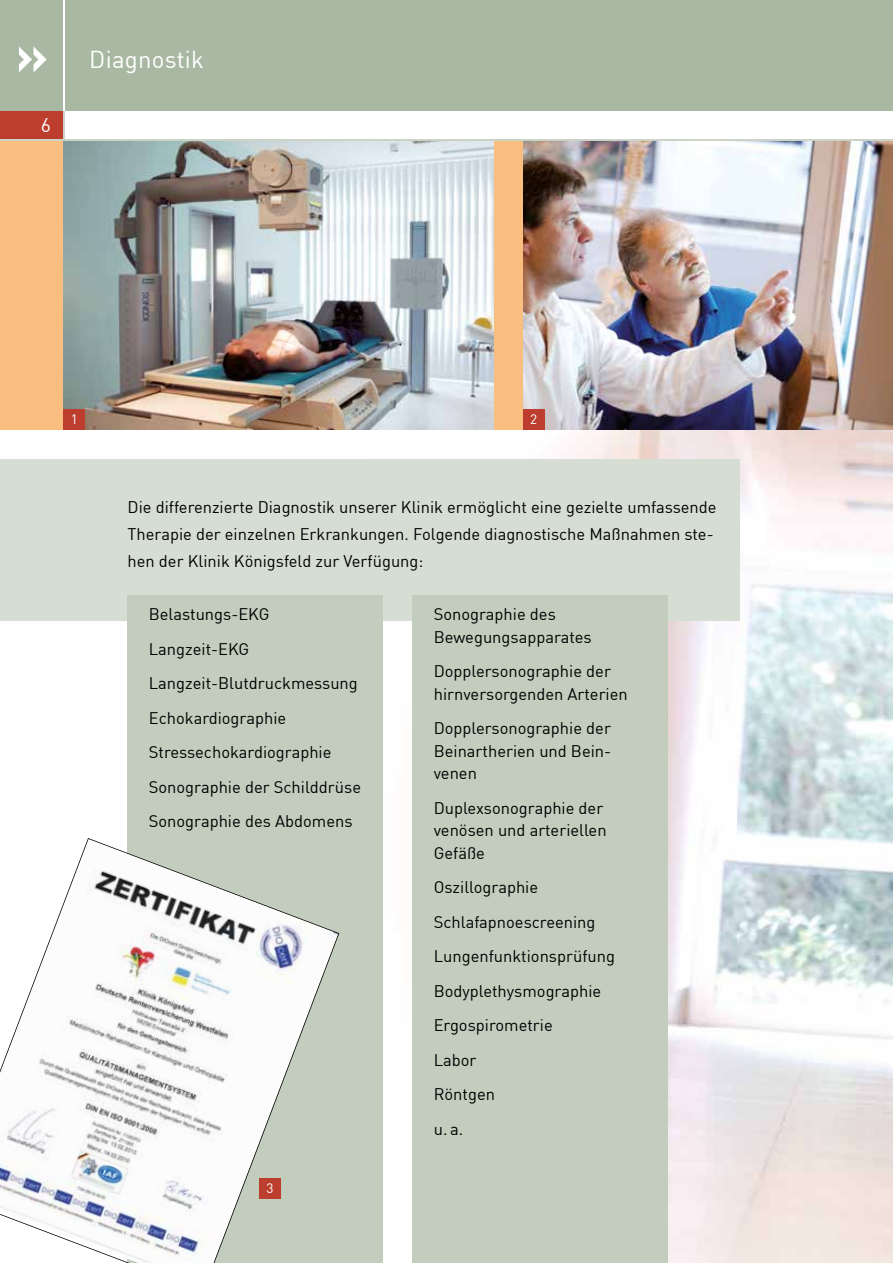
<style>
.page{position:relative;width:893px;height:1263px;background:#fff}
.page>*{position:absolute;margin:0;border:0;box-sizing:border-box;transform-origin:0 0}
.t1{font:700 52.5px "DIN";color:#fff}
.t2{font:24px "DIN";letter-spacing:.01em;color:#fff}
.t3{font:19.5px "DIN";color:#fff}
.t4{font:16.5px/34.5px "DIN";color:#000}
.t5{font:13.5px "DIN";color:#fff}
</style>
<div class="page">
<div style="left:0;top:111px;width:64px;height:29px;background:#bd3e2e"></div>
<div style="left:0;top:0;width:893px;height:111px;background:#a8b8a2"></div>
<hr style="left:63px;top:111px;width:2px;height:29px;background:#cad3c6">
<hr style="left:63px;top:0;width:2px;height:111px;background:#fff">
<img style="left:370px;top:429px;width:523px;height:834px">
<div style="left:0;top:459px;width:740px;height:162px;background:#d6ded4"></div>
<div style="left:128px;top:595px;width:255px;height:668px;background:#c2cdbd"></div>
<div style="left:412px;top:595px;width:256px;height:668px;background:#c2cdbd"></div>
<svg style="left:0;top:838px;width:339px;height:425px;fill:#fbfbfb"></svg>
<div style="left:0;top:140px;width:893px;height:289px;background:#fabe81"></div>
<img style="left:64px;top:141px;width:429px;height:288px">
<img style="left:523px;top:141px;width:370px;height:288px">
<div style="left:523px;top:409px;width:21px;height:20px;background:#bd3e2e"></div>
<div style="left:64px;top:409px;width:21px;height:20px;background:#bd3e2e"></div>
<hr style="left:0;top:140px;width:893px;height:1px;background:#cad3c6">
<h1 class="t1" style="left:15px;top:21px;width:34px">»</h1>
<p class="t3" style="left:41px;top:113px;width:12px">6</p>
<h2 class="t2" style="left:89px;top:44px;width:116px">Diagnostik</h2>
<p class="t5" style="left:71px;top:410px;width:9px">1</p>
<p class="t5" style="left:530px;top:410px;width:9px">2</p>
<p class="t4" style="left:128px;top:493px;width:590px;line-height:27px">Die differenzierte Diagnostik unserer Klinik ermöglicht eine gezielte umfassende<br>Therapie der einzelnen Erkrankungen. Folgende diagnostische Maßnahmen ste&shy;hen der Klinik Königsfeld zur Verfügung:</p>
<p class="t4" style="left:149px;top:597px;width:214px">Belastungs-EKG<br>Langzeit-EKG<br>Langzeit-Blutdruckmessung<br>Echokardiographie<br>Stressechokardiographie<br>Sonographie der Schilddrüse<br>Sonographie des Abdomens</p>
<p class="t4" style="left:434px;top:603px;width:160px;line-height:22.5px">Sonographie des<br>Bewegungsapparates</p>
<p class="t4" style="left:434px;top:660px;width:196px;line-height:22.5px">Dopplersonographie der hirnversorgenden Arterien</p>
<p class="t4" style="left:434px;top:717px;width:179px;line-height:22.5px;text-align:justify">Dopplersonographie der Beinartherien und Bein&shy;venen</p>
<p class="t4" style="left:434px;top:796px;width:174px;line-height:22.5px">Duplexsonographie der venösen und arteriellen<br>Gefäße</p>
<p class="t4" style="left:434px;top:870px;width:183px">Oszillographie<br>Schlafapnoescreening<br>Lungenfunktionsprüfung<br>Bodyplethysmographie<br>Ergospirometrie<br>Labor<br>Röntgen<br>u. a.</p>
<p class="t5" style="left:266px;top:1179px;width:9px">3</p>
</div>
